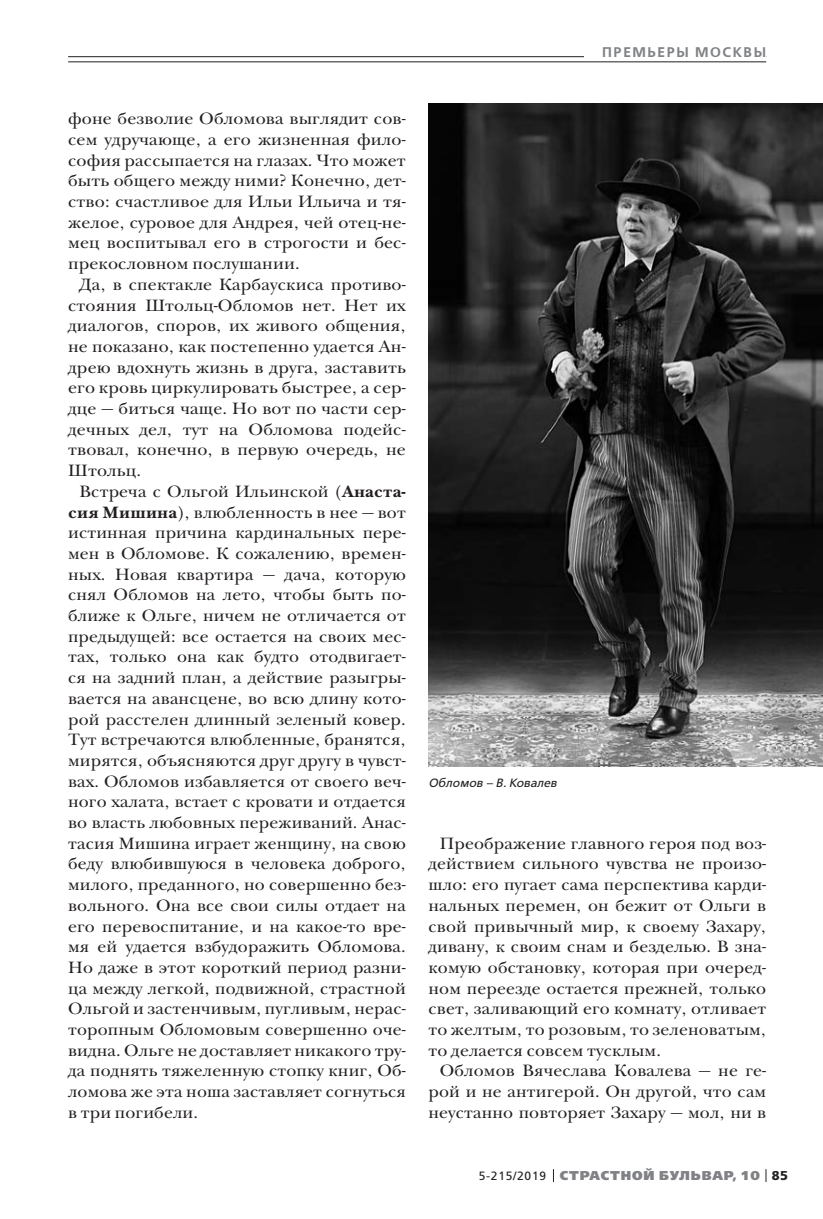
<style>
.page{position:relative;width:823px;height:1219px;background:#fff}
.page>*{position:absolute;margin:0;border:0;box-sizing:border-box;transform-origin:0 0}
.t1{font:17px/20.6px "New Baskerville ITC";letter-spacing:.01em;color:#231f20;text-align:justify}
.t2{font:17px/20.6px "New Baskerville ITC";letter-spacing:.01em;color:#231f20;text-align:justify;scale:1.04 1}
.t3{font:600 14px "Free Set";letter-spacing:.11em;color:#808285}
.t4{font:800 12.8px "Free Set";letter-spacing:.07em;color:#808285}
.t5{font:italic 12px "Free Set";color:#231f20}
.s1{font-weight:700}
.s2{font-weight:400;font-size:12px;color:#231f20}
.s3{font-weight:700;color:#231f20}
</style>
<div class="page">
<svg style="left:765px;top:1169px;width:1px;height:13px"></svg>
<hr style="left:68px;top:56px;width:697px;height:1px;background:#231f20">
<div style="left:584px;top:41px;width:181px;height:21px;background:#fff"></div>
<hr style="left:68px;top:62px;width:697px;height:1px;background:#231f20">
<img style="left:428px;top:103px;width:394px;height:664px">
<p class="t3" style="left:602px;top:45px;width:165px">ПРЕМЬЕРЫ МОСКВЫ</p>
<p class="t2" style="left:68px;top:110px;width:326px">фоне безволие Обломова выглядит сов&shy;сем удручающе, а его жизненная фило&shy;софия рассыпается на глазах. Что может быть общего между ними? Конечно, дет&shy;ство: счастливое для Ильи Ильича и тя&shy;желое, суровое для Андрея, чей отец-не&shy;мец воспитывал его в строгости и бес&shy;прекословном послушании.</p>
<p class="t2" style="left:68px;top:276px;width:326px;text-indent:11px">Да, в спектакле Карбаускиса противо&shy;стояния Штольц-Обломов нет. Нет их диалогов, споров, их живого общения, не показано, как постепенно удается Ан&shy;дрею вдохнуть жизнь в друга, заставить его кровь циркулировать быстрее, а сер&shy;дце — биться чаще. Но вот по части сер&shy;дечных дел, тут на Обломова подейс&shy;твовал, конечно, в первую очередь, не Штольц.</p>
<p class="t1" style="left:68px;top:483px;width:339px;text-indent:11px">Встреча с Ольгой Ильинской (<span class="s1">Анаста&shy;сия Мишина</span>), влюбленность в нее — вот истинная причина кардинальных пере&shy;мен в Обломове. К сожалению, времен&shy;ных. Новая квартира — дача, которую снял Обломов на лето, чтобы быть по&shy;ближе к Ольге, ничем не отличается от предыдущей: все остается на своих мес&shy;тах, только она как будто отодвигает&shy;ся на задний план, а действие разыгры&shy;вается на авансцене, во всю длину кото&shy;рой расстелен длинный зеленый ковер.<br>Тут встречаются влюбленные, бранятся, мирятся, объясняются друг другу в чувст&shy;вах. Обломов избавляется от своего веч&shy;ного халата, встает с кровати и отдается во власть любовных переживаний. Анас&shy;тасия Мишина играет женщину, на свою беду влюбившуюся в человека доброго, милого, преданного, но совершенно без&shy;вольного. Она все свои силы отдает на его перевоспитание, и на какое-то вре&shy;мя ей удается взбудоражить Обломова.<br>Но даже в этот короткий период разни&shy;ца между легкой, подвижной, страстной Ольгой и застенчивым, пугливым, нерас&shy;торопным Обломовым совершенно оче&shy;видна. Ольге не доставляет никакого тру&shy;да поднять тяжеленную стопку книг, Об&shy;ломова же эта ноша заставляет согнуться в три погибели.</p>
<p class="t5" style="left:428px;top:777px;width:130px">Обломов – В. Ковалев</p>
<p class="t1" style="left:428px;top:834px;width:339px;text-indent:11px">Преображение главного героя под воз&shy;действием сильного чувства не произо&shy;шло: его пугает сама перспектива карди&shy;нальных перемен, он бежит от Ольги в свой привычный мир, к своему Захару, дивану, к своим снам и безделью. В зна&shy;комую обстановку, которая при очеред&shy;ном переезде остается прежней, только свет, заливающий его комнату, отливает то желтым, то розовым, то зеленоватым, то делается совсем тусклым.</p>
<p class="t1" style="left:428px;top:1062px;width:339px;text-indent:11px">Обломов Вячеслава Ковалева — не ге&shy;рой и не антигерой. Он другой, что сам неустанно повторяет Захару — мол, ни в</p>
<p class="t4" style="left:478px;top:1169px;width:310px"><span class="s2">5-215/2019</span> СТРАСТНОЙ БУЛЬВАР, 10 <span class="s3">85</span></p>
</div>
